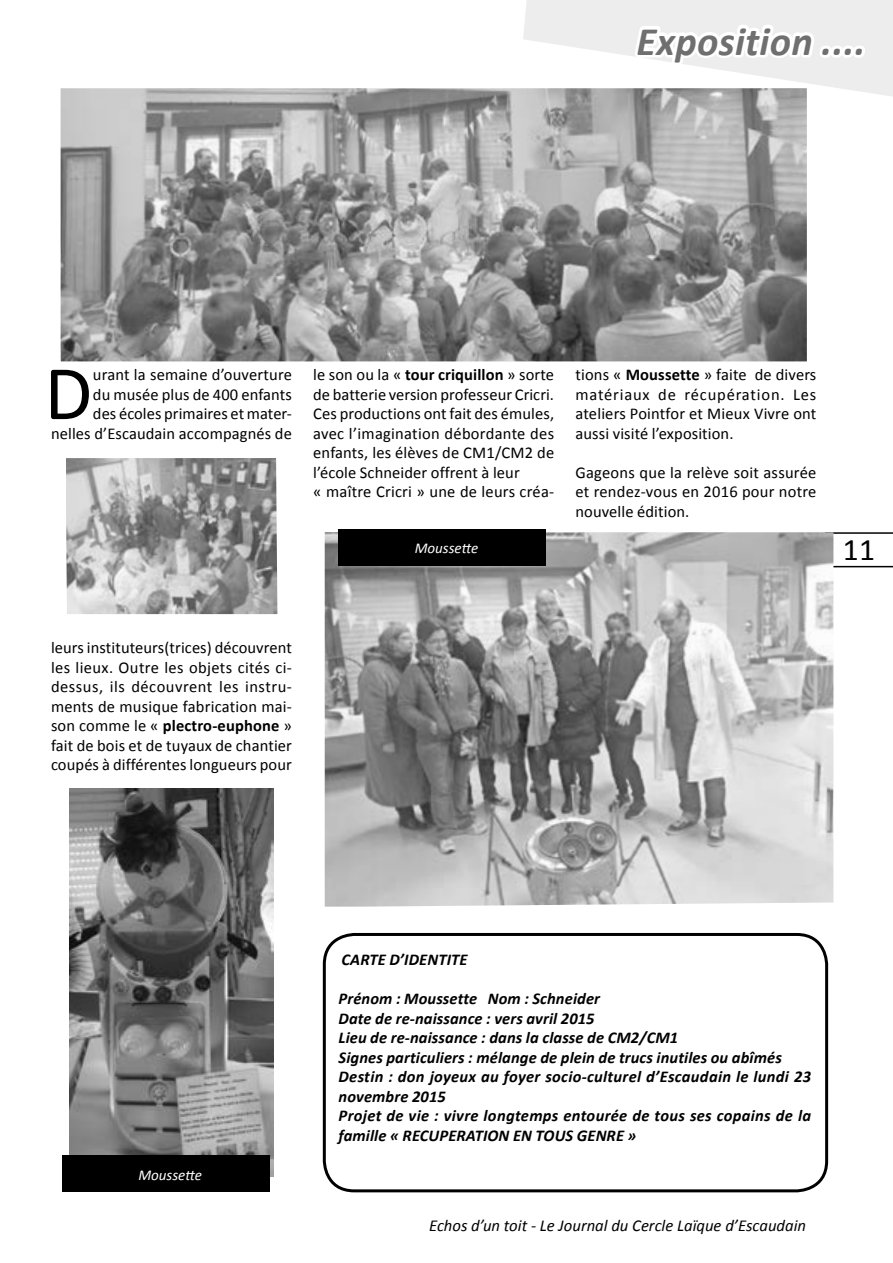
<style>
.page{position:relative;width:893px;height:1263px;background:#fff}
.page>*{position:absolute;margin:0;border:0;box-sizing:border-box;transform-origin:0 0}
.t1{font:78px "Calibri";color:#000}
.t2{font:italic 700 40.5px "Calibri";letter-spacing:.005em;color:#706f6f}
.t3{font:31.5px "Calibri";color:#000}
.t4{font:italic 16.65px "Calibri";color:#000}
.t5{font:16.5px/19.5px "Calibri";letter-spacing:.005em;color:#000;text-align:justify}
.t6{font:italic 700 16.5px/19.5px "Calibri";letter-spacing:.005em;color:#000}
.t7{font:italic 15px "Calibri";color:#fff}
.s1{font-weight:700}
</style>
<div class="page">
<hr style="left:825px;top:532px;width:68px;height:2px;background:#000">
<hr style="left:825px;top:566px;width:68px;height:1px;background:#000">
<img style="left:70px;top:789px;width:203px;height:387px">
<svg style="left:523px;top:0;width:370px;height:97px"></svg>
<div style="left:323px;top:933px;width:505px;height:259px;border:3px solid #000;border-radius:30px"></div>
<img style="left:61px;top:88px;width:746px;height:273px">
<img style="left:325px;top:532px;width:508px;height:375px">
<img style="left:66px;top:458px;width:211px;height:156px">
<div style="left:62px;top:1155px;width:207px;height:37px;background:#000"></div>
<div style="left:339px;top:529px;width:207px;height:37px;background:#000"></div>
<h2 class="t2" style="left:637px;top:15px;width:231px">Exposition ....</h2>
<p class="t5" style="left:51px;top:365px;width:242px;text-align:right">urant la semaine d’ouverture<br>du musée plus de 400 enfants<br>des écoles primaires et mater&shy;nelles d’Escaudain accompagnés de</p>
<h1 class="t1" style="left:44px;top:344px;width:49px">D</h1>
<p class="t5" style="left:313px;top:365px;width:243px;text-align:left">le son ou la « <span class="s1">tour criquillon</span> » sorte de batterie version professeur Cricri.<br>Ces productions ont fait des émules, avec l’imagination débordante des enfants, les élèves de CM1/CM2 de l’école Schneider offrent à leur<br>« maître Cricri » une de leurs créa-</p>
<p class="t5" style="left:575px;top:365px;width:242px">tions « <span class="s1">Moussette</span> » faite de divers matériaux de récupération. Les ateliers Pointfor et Mieux Vivre ont aussi visité l’exposition.</p>
<p class="t5" style="left:575px;top:462px;width:243px">Gageons que la relève soit assurée et rendez-vous en 2016 pour notre nouvelle édition.</p>
<p class="t7" style="left:415px;top:537px;width:65px">Moussette</p>
<h3 class="t3" style="left:843px;top:530px;width:34px">11</h3>
<p class="t5" style="left:51px;top:638px;width:242px">leurs instituteurs(trices) découvrent les lieux. Outre les objets cités ci&shy;dessus, ils découvrent les instru&shy;ments de musique fabrication mai&shy;son comme le « <span class="s1">plectro-euphone</span> » fait de bois et de tuyaux de chantier coupés à différentes longueurs pour</p>
<p class="t7" style="left:138px;top:1164px;width:65px">Moussette</p>
<p class="t6" style="left:342px;top:950px;width:127px">CARTE D’IDENTITE</p>
<p class="t6" style="left:339px;top:989px;width:474px">Prénom : Moussette Nom : Schneider<br>Date de re-naissance : vers avril 2015<br>Lieu de re-naissance : dans la classe de CM2/CM1<br>Signes particuliers : mélange de plein de trucs inutiles ou abîmés Destin : don joyeux au foyer socio-culturel d’Escaudain le lundi 23 novembre 2015<br>Projet de vie : vivre longtemps entourée de tous ses copains de la famille « RECUPERATION EN TOUS GENRE »</p>
<p class="t4" style="left:429px;top:1214px;width:378px">Echos d’un toit - Le Journal du Cercle Laïque d’Escaudain</p>
</div>
